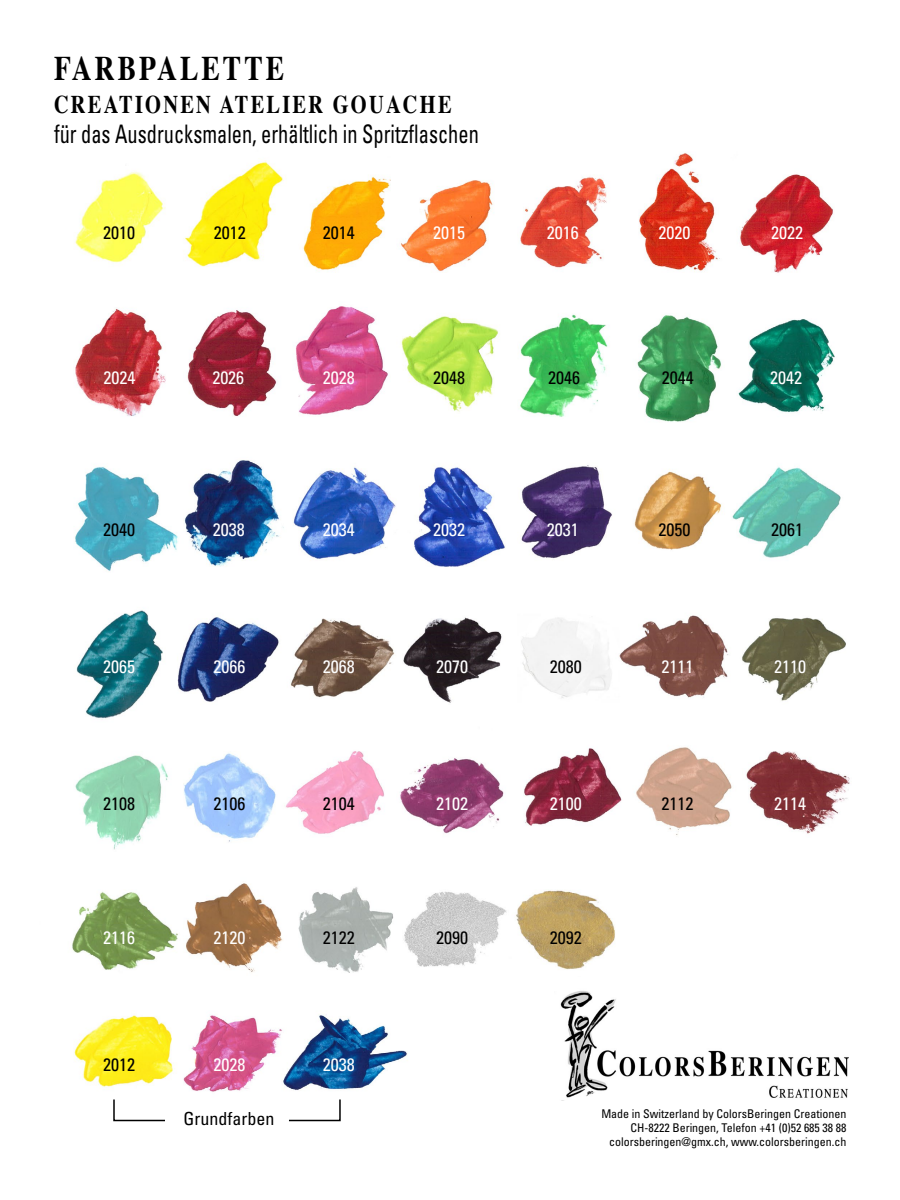
<style>
.page{position:relative;width:900px;height:1200px;background:#fff}
.page>*{position:absolute;margin:0;border:0;box-sizing:border-box;transform-origin:0 0}
.t1{font:700 34.5px "Times";letter-spacing:.11em;color:#000;scale:.8 1}
.t2{font:condensed 25.5px "Univers";color:#000;scale:.8 1}
.t3{font:700 25.5px "Times";letter-spacing:.11em;color:#000;scale:.8 1}
.t4{font:condensed 18px "Univers";color:#fff}
.t5{font:condensed 18px "Univers";color:#000}
.t6{font:condensed 12px/14.4px "Univers";color:#000;text-align:right}
</style>
<div class="page">
<img style="left:72px;top:153px;width:778px;height:939px">
<svg style="left:113px;top:1099px;width:52px;height:23px"></svg>
<svg style="left:289px;top:1099px;width:52px;height:23px"></svg>
<img style="left:554px;top:976px;width:294px;height:125px">
<h1 class="t1" style="left:54px;top:35px;width:289px">FARBPALETTE</h1>
<h2 class="t3" style="left:54px;top:80px;width:499px">CREATIONEN ATELIER GOUACHE</h2>
<h2 class="t2" style="left:54px;top:118px;width:533px">für das Ausdrucksmalen, erhältlich in Spritzflaschen</h2>
<h3 class="t5" style="left:103px;top:221px;width:33px">2010</h3>
<h3 class="t5" style="left:214px;top:221px;width:33px">2012</h3>
<h3 class="t5" style="left:323px;top:221px;width:33px">2014</h3>
<h3 class="t4" style="left:433px;top:221px;width:33px">2015</h3>
<h3 class="t4" style="left:547px;top:221px;width:33px">2016</h3>
<h3 class="t4" style="left:658px;top:221px;width:33px">2020</h3>
<h3 class="t4" style="left:771px;top:221px;width:33px">2022</h3>
<h3 class="t4" style="left:104px;top:366px;width:33px">2024</h3>
<h3 class="t4" style="left:212px;top:366px;width:33px">2026</h3>
<h3 class="t4" style="left:323px;top:366px;width:33px">2028</h3>
<h3 class="t5" style="left:433px;top:366px;width:33px">2048</h3>
<h3 class="t5" style="left:548px;top:366px;width:33px">2046</h3>
<h3 class="t5" style="left:662px;top:366px;width:33px">2044</h3>
<h3 class="t4" style="left:770px;top:366px;width:33px">2042</h3>
<h3 class="t5" style="left:103px;top:518px;width:33px">2040</h3>
<h3 class="t4" style="left:213px;top:518px;width:33px">2038</h3>
<h3 class="t4" style="left:323px;top:518px;width:33px">2034</h3>
<h3 class="t4" style="left:433px;top:518px;width:33px">2032</h3>
<h3 class="t4" style="left:547px;top:518px;width:33px">2031</h3>
<h3 class="t5" style="left:658px;top:518px;width:33px">2050</h3>
<h3 class="t5" style="left:771px;top:518px;width:33px">2061</h3>
<h3 class="t4" style="left:103px;top:655px;width:33px">2065</h3>
<h3 class="t4" style="left:214px;top:655px;width:33px">2066</h3>
<h3 class="t4" style="left:323px;top:655px;width:33px">2068</h3>
<h3 class="t4" style="left:436px;top:655px;width:33px">2070</h3>
<h3 class="t5" style="left:550px;top:655px;width:33px">2080</h3>
<h3 class="t4" style="left:661px;top:655px;width:33px">2111</h3>
<h3 class="t4" style="left:774px;top:655px;width:33px">2110</h3>
<h3 class="t5" style="left:103px;top:792px;width:33px">2108</h3>
<h3 class="t5" style="left:214px;top:792px;width:33px">2106</h3>
<h3 class="t5" style="left:323px;top:792px;width:33px">2104</h3>
<h3 class="t4" style="left:436px;top:792px;width:33px">2102</h3>
<h3 class="t4" style="left:550px;top:792px;width:33px">2100</h3>
<h3 class="t5" style="left:661px;top:792px;width:33px">2112</h3>
<h3 class="t4" style="left:774px;top:792px;width:33px">2114</h3>
<h3 class="t4" style="left:103px;top:926px;width:33px">2116</h3>
<h3 class="t4" style="left:214px;top:926px;width:33px">2120</h3>
<h3 class="t5" style="left:323px;top:926px;width:33px">2122</h3>
<h3 class="t5" style="left:436px;top:926px;width:33px">2090</h3>
<h3 class="t5" style="left:550px;top:926px;width:33px">2092</h3>
<h3 class="t5" style="left:103px;top:1054px;width:33px">2012</h3>
<h3 class="t4" style="left:214px;top:1054px;width:33px">2028</h3>
<h3 class="t4" style="left:323px;top:1054px;width:33px">2038</h3>
<h3 class="t5" style="left:184px;top:1107px;width:92px">Grundfarben</h3>
<p class="t6" style="left:601px;top:1106px;width:247px">Made in Switzerland by ColorsBeringen Creationen<br>CH-8222 Beringen, Telefon +41 (0)52 685 38 88 colorsberingen@gmx.ch, www.colorsberingen.ch</p>
</div>
